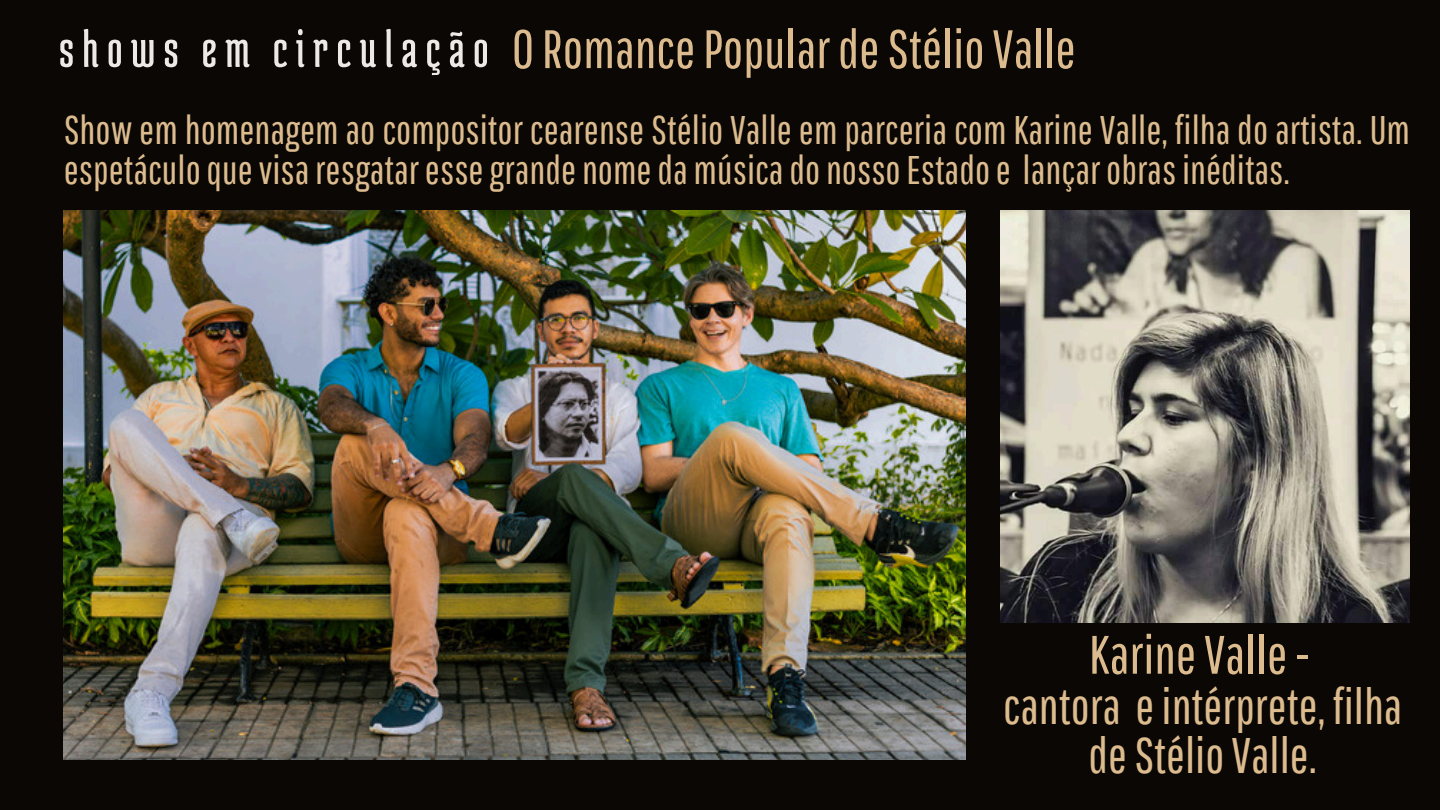
<style>
.page{position:relative;width:1440px;height:810px;background:#0a0704}
.page>*{position:absolute;margin:0;border:0;box-sizing:border-box;transform-origin:0 0}
.t1{font:54px "Pathway Gothic One";color:#dcbb8e}
.t2{font:50px/49.5px "Pathway Gothic One";color:#dcbb8e;text-align:center}
.t3{font:40px/39.8px "Pathway Gothic One";color:#dcbb8e}
.s1{font-family:"Medula One";font-size:54.3px;color:#ede9e5}
</style>
<div class="page">
<img style="left:64px;top:210px;width:901px;height:549px">
<img style="left:1000px;top:210px;width:410px;height:412px">
<p class="t1" style="left:59px;top:17px;width:1018px"><span class="s1">sho w s e m c i r cul a ç ã o</span> O RomancePopulardeStélioValle</p>
<p class="t3" style="left:64px;top:109px;width:1348px">Show em homenagem ao compositor cearense Stélio Valle em parceria com Karine Valle, filha do artista. Um espetáculoquevisaresgataressegrandenomedamúsicadonossoEstadoe lançarobrasinéditas.</p>
<h1 class="t1" style="left:1089px;top:622px;width:221px">KarineValle-</h1>
<h1 class="t2" style="left:1003px;top:680px;width:401px">cantora eintérprete, filha deStélioValle.</h1>
</div>
